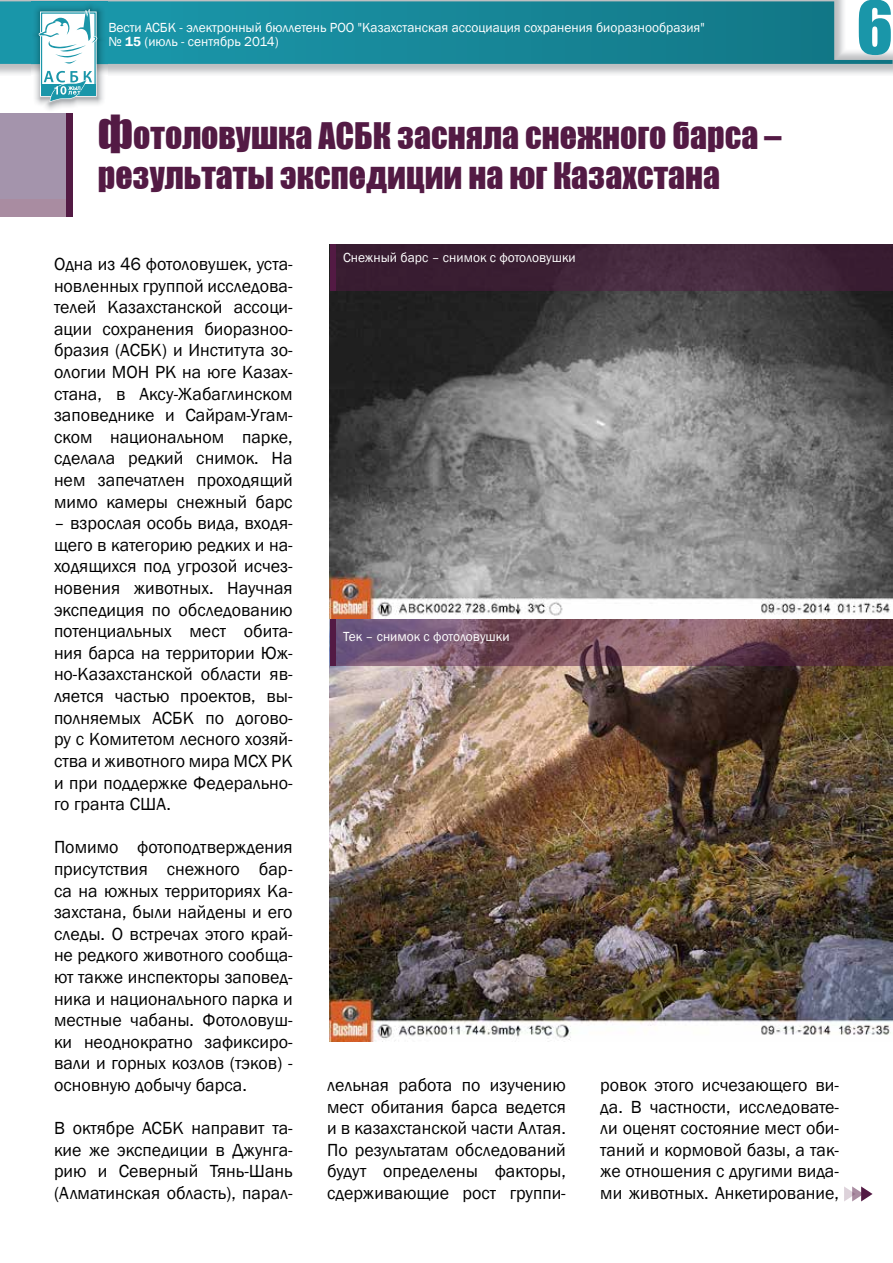
<style>
.page{position:relative;width:893px;height:1263px;background:#fff}
.page>*{position:absolute;margin:0;border:0;box-sizing:border-box;transform-origin:0 0}
.t1{font:66px "Impact Kaz AVTU";color:#1a96a9}
.t2{font:33px/39.6px "Impact Kaz AVTU";color:#531a44}
.t3{font:18px/21.6px "Franklin Gothic";color:#000;text-align:justify}
.t4{font:13.5px/13.5px "Franklin Gothic";color:#fff}
.s1{font-weight:600}
.s2{font-size:45px}
</style>
<div class="page">
<svg style="left:0;top:1px;width:892px;height:63px;background:#268f9f"></svg>
<img style="left:32px;top:2px;width:76px;height:108px">
<div style="left:42px;top:13px;width:53px;height:72px;background:#fff"></div>
<svg style="left:38px;top:9px;width:60px;height:55px"></svg>
<div style="left:41px;top:84px;width:55px;height:12px;background:#1a96a9"></div>
<svg style="left:44px;top:71px;width:48px;height:32px"></svg>
<div style="left:1px;top:113px;width:72px;height:104px;background:#a98ca1"></div>
<div style="left:1px;top:113px;width:72px;height:86px;background:#a494ac"></div>
<div style="left:66px;top:113px;width:7px;height:104px;background:#531a44"></div>
<img style="left:330px;top:291px;width:563px;height:750px">
<div style="left:330px;top:244px;width:563px;height:47px;background:linear-gradient(to right,#3a1e32,#45293d)"></div>
<div style="left:330px;top:244px;width:6px;height:47px;background:#531a44"></div>
<svg style="left:336px;top:619px;width:557px;height:47px;background:#765160"></svg>
<div style="left:330px;top:619px;width:6px;height:47px;background:#531a44"></div>
<svg style="left:844px;top:1186px;width:29px;height:15px"></svg>
<p class="t4" style="left:108px;top:21px;width:598px">Вести АСБК - электронный бюллетень РОО "Казахстанская ассоциация сохранения биоразнообразия" № <span class="s1">15</span> (июль - сентябрь 2014)</p>
<h1 class="t1" style="left:856px;top:-11px;width:38px">6</h1>
<h2 class="t2" style="left:98px;top:116px;width:685px"><span class="s2">ф</span>отоловушка АСБК засняла снежного барса – результаты экспедиции на юг Казахстана</h2>
<p class="t3" style="left:54px;top:254px;width:240px">Одна из 46 фотоловушек, уста&shy;новленных группой исследова&shy;телей Казахстанской ассоци&shy;ации сохранения биоразноо&shy;бразия (АСБК) и Института зо&shy;ологии МОН РК на юге Казах&shy;стана, в Аксу-Жабаглинском заповеднике и Сайрам-Угам&shy;ском национальном парке, сделала редкий снимок. На нем запечатлен проходящий мимо камеры снежный барс</p>
<p class="t3" style="left:54px;top:513px;width:240px">– взрослая особь вида, входя&shy;щего в категорию редких и на&shy;ходящихся под угрозой исчез&shy;новения животных. Научная экспедиция по обследованию потенциальных мест обита&shy;ния барса на территории Юж&shy;но-Казахстанской области яв&shy;ляется частью проектов, вы&shy;полняемых АСБК по догово&shy;ру с Комитетом лесного хозяй&shy;ства и животного мира МСХ РК и при поддержке Федерально&shy;го гранта США.</p>
<p class="t3" style="left:54px;top:837px;width:240px">Помимо фотоподтверждения присутствия снежного бар&shy;са на южных территориях Ка&shy;захстана, были найдены и его следы. О встречах этого край&shy;не редкого животного сообща&shy;ют также инспекторы заповед&shy;ника и национального парка и местные чабаны. Фотоловуш&shy;ки неоднократно зафиксиро&shy;вали и горных козлов (тэков) - основную добычу барса.</p>
<p class="t3" style="left:54px;top:1118px;width:240px">В октябре АСБК направит та&shy;кие же экспедиции в Джунга&shy;рию и Северный Тянь-Шань (Алматинская область), парал-</p>
<p class="t4" style="left:343px;top:251px;width:234px">Снежный барс – снимок с фотоловушки</p>
<p class="t4" style="left:343px;top:630px;width:168px">Тек – снимок с фотоловушки</p>
<p class="t3" style="left:327px;top:1074px;width:240px">лельная работа по изучению мест обитания барса ведется и в казахстанской части Алтая.<br>По результатам обследований будут определены факторы, сдерживающие рост группи-</p>
<p class="t3" style="left:600px;top:1074px;width:240px">ровок этого исчезающего ви&shy;да. В частности, исследовате&shy;ли оценят состояние мест оби&shy;таний и кормовой базы, а так&shy;же отношения с другими вида&shy;ми животных. Анкетирование,</p>
</div>
